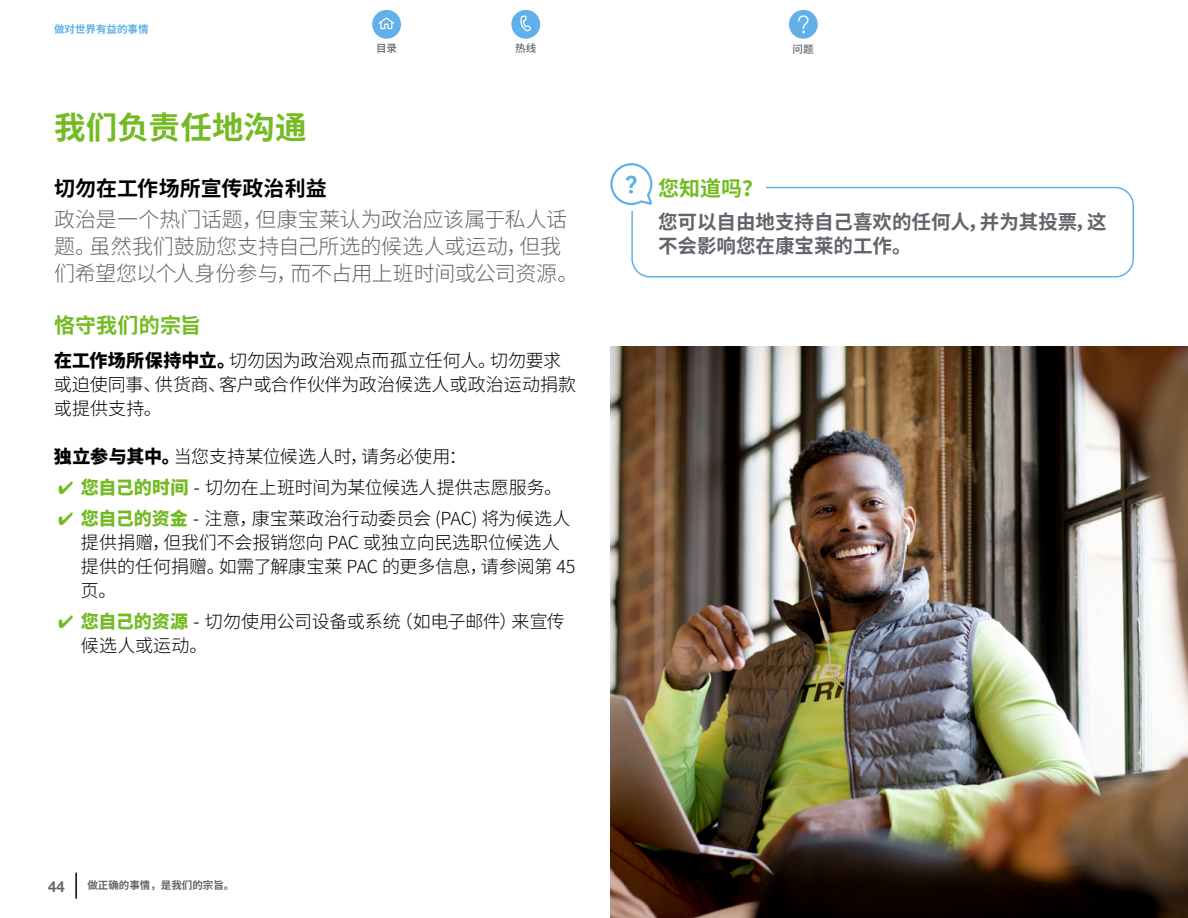
<style>
.page{position:relative;width:1188px;height:918px;background:#fff}
.page>*{position:absolute;margin:0;border:0;box-sizing:border-box;transform-origin:0 0}
.t1{font:700 31.5px "Noto Sans CJ Ksc";color:#74bb23}
.t2{font:300 21px/27px "Noto Sans CJ Ksc";letter-spacing:-.005em;color:#61646a}
.t3{font:700 21px "Noto Sans CJ Ksc";color:#000}
.t4{font:700 21px "Noto Sans CJ Ksc";color:#74bb23}
.t5{font:700 19.5px/24px "Noto Sans CJ Ksc";color:#61646a}
.t6{font:300 18px/24px "Noto Sans CJ Ksc";letter-spacing:-.005em;color:#000}
.t7{font:700 15px "Helvetica Neue";color:#61646a}
.t8{font:700 10.5px "Noto Sans CJ Ksc";color:#61646a}
.t9{font:700 10.5px "Noto Sans CJ Ksc";color:#61b1e8}
.t10{font:500 10.5px "Noto Sans CJ Ksc";color:#61646a}
.s1{font-weight:900}
.s2{color:#74bb23}
.s3{font-weight:900;color:#74bb23}
.s4{font-family:"Helvetica Neue LT Std"}
</style>
<div class="page">
<svg style="left:372px;top:10px;width:29px;height:29px"></svg>
<svg style="left:511px;top:9px;width:30px;height:30px"></svg>
<svg style="left:789px;top:9px;width:29px;height:30px"></svg>
<div style="left:631px;top:187px;width:503px;height:91px;border:2px solid #61b1e8;border-radius:18px"></div>
<div style="left:620px;top:164px;width:146px;height:47px;background:#fff"></div>
<svg style="left:610px;top:163px;width:43px;height:43px"></svg>
<img style="left:611px;top:347px;width:577px;height:571px">
<hr style="left:75px;top:873px;width:2px;height:26px;background:#000">
<p class="t9" style="left:54px;top:23px;width:96px">做对世界有益的事情</p>
<h1 class="t1" style="left:54px;top:109px;width:254px">我们负责任地沟通</h1>
<p class="t10" style="left:376px;top:42px;width:22px">目录</p>
<p class="t10" style="left:515px;top:42px;width:22px">热线</p>
<p class="t10" style="left:793px;top:43px;width:22px">问题</p>
<p class="t3" style="left:54px;top:177px;width:274px">切勿在工作场所宣传政治利益</p>
<p class="t2" style="left:54px;top:206px;width:526px">政治是一个热门话题，但康宝莱认为政治应该属于私人话题。虽然我们鼓励您支持自己所选的候选人或运动，但我们希望您以个人身份参与，而不占用上班时间或公司资源。</p>
<p class="t4" style="left:54px;top:313px;width:149px">恪守我们的宗旨</p>
<p class="t6" style="left:54px;top:349px;width:524px"><span class="s1">在工作场所保持中立。</span>切勿因为政治观点而孤立任何人。切勿要求或迫使同事、供货商、客户或合作伙伴为政治候选人或政治运动捐款或提供支持。</p>
<p class="t6" style="left:54px;top:445px;width:414px"><span class="s1">独立参与其中。</span>当您支持某位候选人时，请务必使用：</p>
<p class="t6" style="left:58px;top:476px;width:505px"><span class="s2">✔</span> <span class="s3">您自己的时间</span> <span class="s4">-</span> 切勿在上班时间为某位候选人提供志愿服务。</p>
<p class="t6" style="left:81px;top:507px;width:496px;text-indent:-23px"><span class="s2">✔</span> <span class="s3">您自己的资金</span> <span class="s4">-</span> 注意，康宝莱政治行动委员会 (PAC) 将为候选人提供捐赠，但我们不会报销您向 PAC 或独立向民选职位候选人提供的任何捐赠。如需了解康宝莱 PAC 的更多信息，请参阅第 45页。</p>
<p class="t6" style="left:81px;top:610px;width:485px;text-indent:-23px"><span class="s2">✔</span> <span class="s3">您自己的资源</span> <span class="s4">-</span> 切勿使用公司设备或系统（如电子邮件）来宣传候选人或运动。</p>
<p class="t4" style="left:658px;top:177px;width:106px">您知道吗？</p>
<p class="t5" style="left:658px;top:211px;width:450px">您可以自由地支持自己喜欢的任何人，并为其投票，这不会影响您在康宝莱的工作。</p>
<p class="t7" style="left:48px;top:875px;width:18px">44</p>
<p class="t8" style="left:87px;top:879px;width:148px">做正确的事情，是我们的宗旨。</p>
</div>
